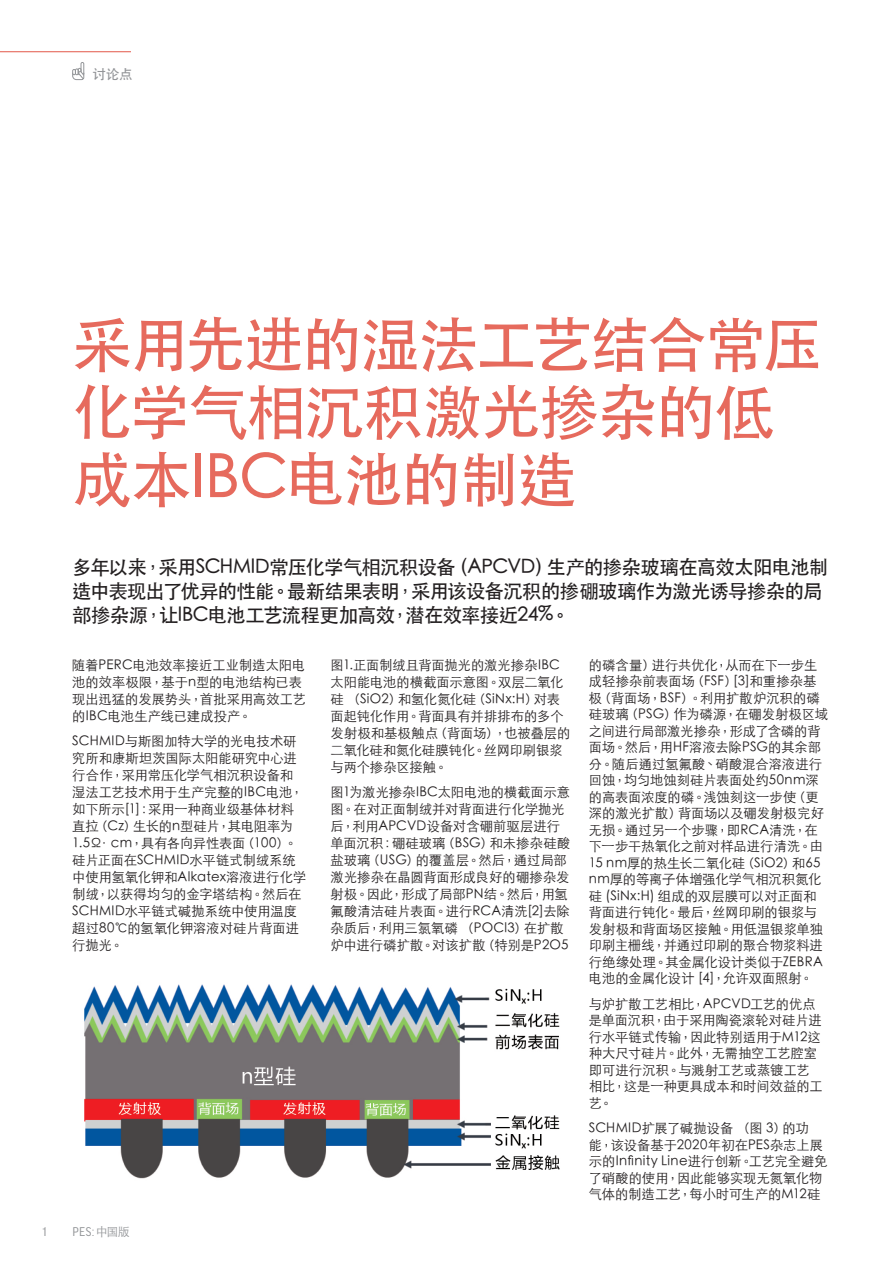
<style>
.page{position:relative;width:893px;height:1263px;background:#fff}
.page>*{position:absolute;margin:0;border:0;box-sizing:border-box;transform-origin:0 0}
.TITLE_2013{font:500 60px/67.5px "ST Heiti TC";letter-spacing:-.03em;color:#e66a5d}
.Standfirst_2013{font:500 19.5px/24px "ST Heiti TC";letter-spacing:-.04em;color:#231f20}
.BODY_COPY_2013{font:300 13.5px/17px "ST Heiti TC";color:#231f20}
.t1{font:13.5px "Good Headline Pro Narr";color:#939598}
.BODY_COPY_2013-2{font:500 13.5px "ST Heiti TC";color:#939598}
.BODY_COPY_2013-3{font:300 12px "ST Heiti TC";color:#939598}
</style>
<div class="page">
<svg style="left:72px;top:62px;width:13px;height:18px"></svg>
<hr style="left:0;top:51px;width:131px;height:1px;background:#e66a5d">
<img style="left:84px;top:984px;width:476px;height:195px">
<p class="BODY_COPY_2013-2" style="left:93px;top:67px;width:41px">讨论点</p>
<p class="TITLE_2013" style="left:72px;top:309px;width:751px">采用先进的湿法工艺结合常压化学气相沉积激光掺杂的低成本IBC电池的制造</p>
<p class="Standfirst_2013" style="left:72px;top:554px;width:757px">多年以来，采用SCHMID常压化学气相沉积设备（APCVD）生产的掺杂玻璃在高效太阳电池制造中表现出了优异的性能。最新结果表明，采用该设备沉积的掺硼玻璃作为激光诱导掺杂的局部掺杂源，让IBC电池工艺流程更加高效，潜在效率接近24%。</p>
<p class="BODY_COPY_2013" style="left:72px;top:655px;width:235px">随着PERC电池效率接近工业制造太阳电池的效率极限，基于n型的电池结构已表现出迅猛的发展势头，首批采用高效工艺的IBC电池生产线已建成投产。</p>
<p class="BODY_COPY_2013" style="left:72px;top:732px;width:235px">SCHMID与斯图加特大学的光电技术研究所和康斯坦茨国际太阳能研究中心进行合作，采用常压化学气相沉积设备和湿法工艺技术用于生产完整的IBC电池，如下所示[1]：采用一种商业级基体材料直拉（Cz）生长的n型硅片，其电阻率为<br>1.5Ω·cm，具有各向异性表面（100）。硅片正面在SCHMID水平链式制绒系统中使用氢氧化钾和Alkatex溶液进行化学制绒，以获得均匀的金字塔结构。然后在<br>SCHMID水平链式碱抛系统中使用温度超过80℃的氢氧化钾溶液对硅片背面进行抛光。</p>
<p class="t1" style="left:43px;top:1225px;width:6px">1</p>
<p class="t1" style="left:72px;top:1225px;width:24px">PES:</p>
<p class="BODY_COPY_2013-3" style="left:96px;top:1221px;width:35px">中国版</p>
<p class="BODY_COPY_2013" style="left:331px;top:655px;width:241px">图1.正面制绒且背面抛光的激光掺杂IBC太阳能电池的横截面示意图。双层二氧化硅 （SiO2）和氢化氮化硅（SiNx:H）对表面起钝化作用。背面具有并排排布的多个发射极和基极触点（背面场），也被叠层的二氧化硅和氮化硅膜钝化。丝网印刷银浆与两个掺杂区接触。</p>
<p class="BODY_COPY_2013" style="left:331px;top:782px;width:241px">图1为激光掺杂IBC太阳电池的横截面示意图。在对正面制绒并对背面进行化学抛光后，利用APCVD设备对含硼前驱层进行单面沉积：硼硅玻璃（BSG）和未掺杂硅酸盐玻璃（USG）的覆盖层。然后，通过局部激光掺杂在晶圆背面形成良好的硼掺杂发射极。因此，形成了局部PN结。然后，用氢氟酸清洁硅片表面。进行RCA清洗[2]去除杂质后，利用三氯氧磷 （POCl3）在扩散炉中进行磷扩散。对该扩散（特别是P2O5</p>
<p class="BODY_COPY_2013" style="left:589px;top:655px;width:241px;line-height:16.5px">的磷含量）进行共优化，从而在下一步生成轻掺杂前表面场（FSF）[3]和重掺杂基极（背面场，BSF）。利用扩散炉沉积的磷硅玻璃（PSG）作为磷源，在硼发射极区域之间进行局部激光掺杂，形成了含磷的背面场。然后，用HF溶液去除PSG的其余部分。随后通过氢氟酸、硝酸混合溶液进行回蚀，均匀地蚀刻硅片表面处约50nm深的高表面浓度的磷。浅蚀刻这一步使（更深的激光扩散）背面场以及硼发射极完好无损。通过另一个步骤，即RCA清洗，在下一步干热氧化之前对样品进行清洗。由<br>15 nm厚的热生长二氧化硅（SiO2）和65 nm厚的等离子体增强化学气相沉积氮化硅 (SiNx:H) 组成的双层膜可以对正面和背面进行钝化。最后，丝网印刷的银浆与发射极和背面场区接触。用低温银浆单独印刷主栅线，并通过印刷的聚合物浆料进行绝缘处理。其金属化设计类似于ZEBRA电池的金属化设计 [4]，允许双面照射。</p>
<p class="BODY_COPY_2013" style="left:589px;top:994px;width:235px;line-height:16.5px">与炉扩散工艺相比，APCVD工艺的优点是单面沉积，由于采用陶瓷滚轮对硅片进行水平链式传输，因此特别适用于M12这种大尺寸硅片。此外，无需抽空工艺腔室即可进行沉积。与溅射工艺或蒸镀工艺相比，这是一种更具成本和时间效益的工艺。</p>
<p class="BODY_COPY_2013" style="left:589px;top:1118px;width:240px;line-height:16.5px">SCHMID扩展了碱抛设备 （图 3）的功<br>能，该设备基于2020年初在PES杂志上展示的Infinity Line进行创新。工艺完全避免了硝酸的使用，因此能够实现无氮氧化物气体的制造工艺，每小时可生产的M12硅</p>
</div>
